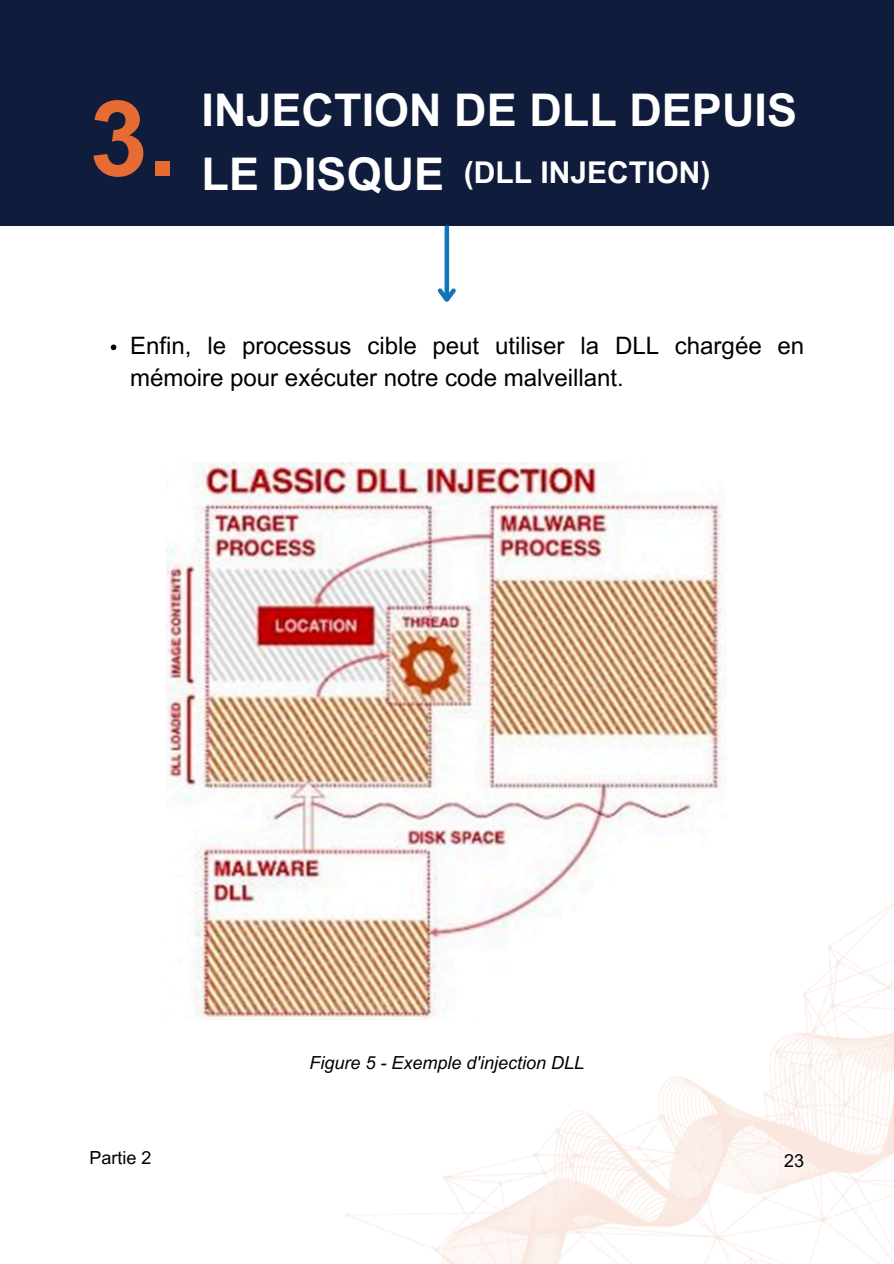
<style>
.page{position:relative;width:894px;height:1264px;background:#fff}
.page>*{position:absolute;margin:0;border:0;box-sizing:border-box;transform-origin:0 0}
.t1{font:700 105px "Arial MT Pro";color:#e76c34}
.t2{font:700 45px/63px "Arial MT Pro";color:#fff}
.t3{font:700 30px "Arial MT Pro";color:#fff}
.t4{font:24px/32.7px "Arial MT Pro";color:#000}
.t5{font:italic 18px "Arial MT Pro";color:#000}
.t6{font:18px "Arial MT Pro";color:#000}
</style>
<div class="page">
<div style="left:0;top:0;width:892px;height:226px;background:#101c3c"></div>
<img style="left:334px;top:904px;width:559px;height:359px">
<img style="left:167px;top:462px;width:559px;height:557px">
<svg style="left:111px;top:344px;width:5px;height:6px"></svg>
<div style="left:444px;top:226px;width:5px;height:73px;background:#0e76b9"></div>
<svg style="left:437px;top:284px;width:19px;height:18px"></svg>
<h3 class="t1" style="left:89px;top:99px;width:89px">3.</h3>
<p class="t2" style="left:201px;top:85px;width:597px">INJECTION DE DLL DEPUIS<br>LE DISQUE</p>
<p class="t3" style="left:463px;top:162px;width:248px">(DLL INJECTION)</p>
<p class="t4" style="left:130px;top:332px;width:675px">Enfin, le processus cible peut utiliser la DLL chargée en mémoire pour exécuter notre code malveillant.</p>
<p class="t6" style="left:89px;top:1150px;width:64px">Partie 2</p>
<p class="t5" style="left:309px;top:1055px;width:276px">Figure 5 - Exemple d'injection DLL</p>
<p class="t6" style="left:784px;top:1153px;width:22px">23</p>
</div>
